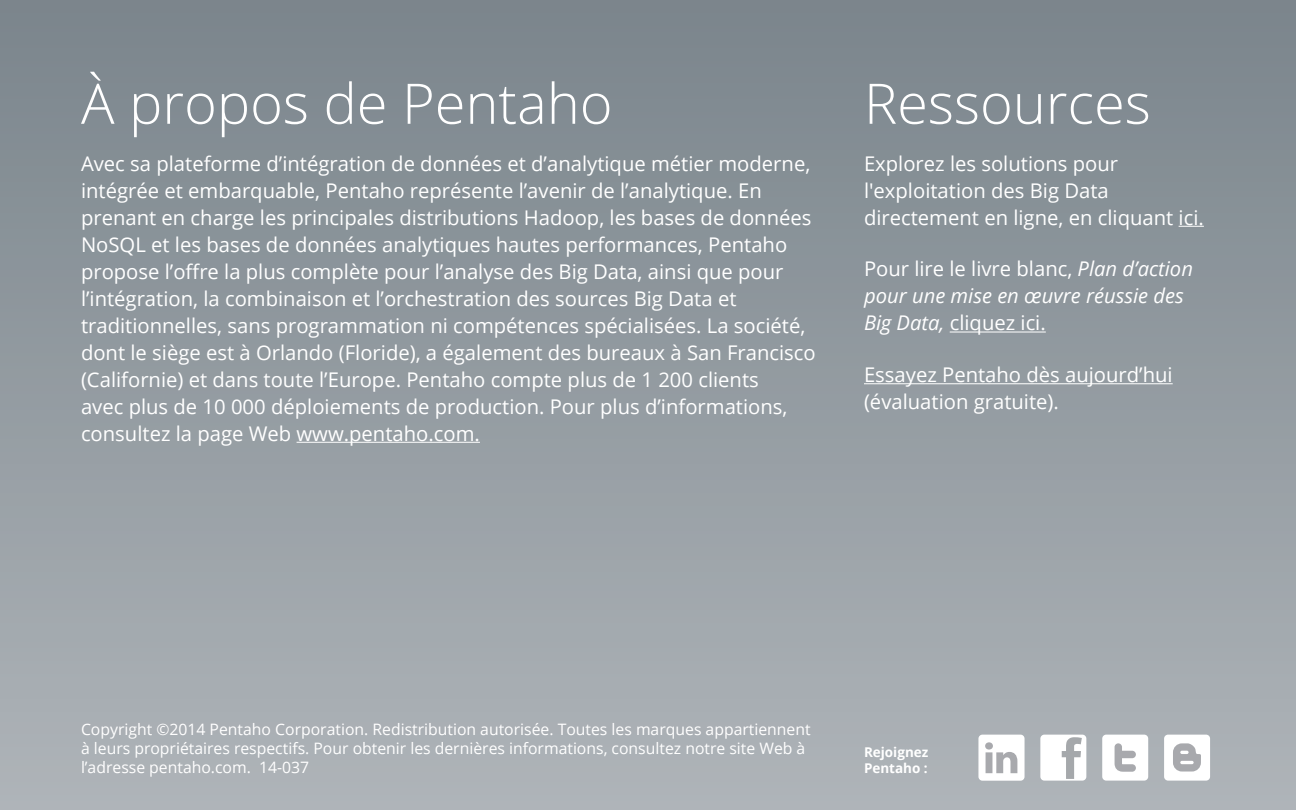
<style>
.page{position:relative;width:1296px;height:810px;background:#fff}
.page>*{position:absolute;margin:0;border:0;box-sizing:border-box;transform-origin:0 0}
.t1{font:300 56.02px "Open Sans";color:#fff}
.body_copy{font:20.25px/27px "Open Sans";color:#fff}
.t2{font:italic 20.25px/27px "Open Sans";color:#fff}
.t3{font:15.75px/18.9px "Open Sans";color:#fff}
.t4{font:700 13.5px/16.2px "Open Sans";color:#fff}
.s1{font-style:normal}
</style>
<div class="page">
<div style="left:0;top:0;width:1296px;height:810px;background:linear-gradient(to bottom,#7a858c,#afb4b9)"></div>
<hr style="left:297px;top:442px;width:183px;height:1px;background:#fff">
<svg style="left:1179px;top:226px;width:25px;height:1px"></svg>
<hr style="left:950px;top:332px;width:96px;height:1px;background:#fff">
<hr style="left:864px;top:383px;width:309px;height:1px;background:#fff">
<div style="left:978px;top:735px;width:47px;height:46px;background:#fff;border-radius:4px"></div>
<svg style="left:985px;top:742px;width:32px;height:31px"></svg>
<div style="left:1040px;top:735px;width:46px;height:46px;background:#fff;border-radius:4px"></div>
<svg style="left:1062px;top:737px;width:20px;height:42px"></svg>
<div style="left:1164px;top:735px;width:46px;height:46px;background:#fff;border-radius:4px"></div>
<svg style="left:1173px;top:743px;width:28px;height:29px"></svg>
<div style="left:1102px;top:735px;width:46px;height:46px;background:#fff;border-radius:4px"></div>
<svg style="left:1115px;top:743px;width:21px;height:29px"></svg>
<p class="t1" style="left:81px;top:65px;width:533px">À propos de Pentaho</p>
<p class="t1" style="left:864px;top:65px;width:288px">Ressources</p>
<p class="body_copy" style="left:81px;top:149px;width:736px">Avec sa plateforme d’intégration de données et d’analytique métier moderne, intégrée et embarquable, Pentaho représente l’avenir de l’analytique. En prenant en charge les principales distributions Hadoop, les bases de données NoSQL et les bases de données analytiques hautes performances, Pentaho propose l’offre la plus complète pour l’analyse des Big Data, ainsi que pour l’intégration, la combinaison et l’orchestration des sources Big Data et traditionnelles, sans programmation ni compétences spécialisées. La société, dont le siège est à Orlando (Floride), a également des bureaux à San Francisco (Californie) et dans toute l’Europe. Pentaho compte plus de 1 200 clients<br>avec plus de 10 000 déploiements de production. Pour plus d’informations, consultez la page Web www.pentaho.com.</p>
<p class="body_copy" style="left:864px;top:149px;width:341px">Explorez les solutions pour l'exploitation des Big Data directement en ligne, en cliquant ici.</p>
<p class="t2" style="left:864px;top:255px;width:331px"><span class="s1">Pour lire le livre blanc,</span> Plan d’action pour une mise en œuvre réussie des<br>Big Data, <span class="s1">cliquez ici.</span></p>
<p class="body_copy" style="left:864px;top:361px;width:310px">Essayez Pentaho dès aujourd’hui (évaluation gratuite).</p>
<p class="t3" style="left:81px;top:720px;width:731px">Copyright ©2014 Pentaho Corporation. Redistribution autorisée. Toutes les marques appartiennent à leurs propriétaires respectifs. Pour obtenir les dernières informations, consultez notre site Web à l’adresse pentaho.com. 14-037</p>
<p class="t4" style="left:864px;top:744px;width:66px">Rejoignez<br>Pentaho :</p>
</div>
